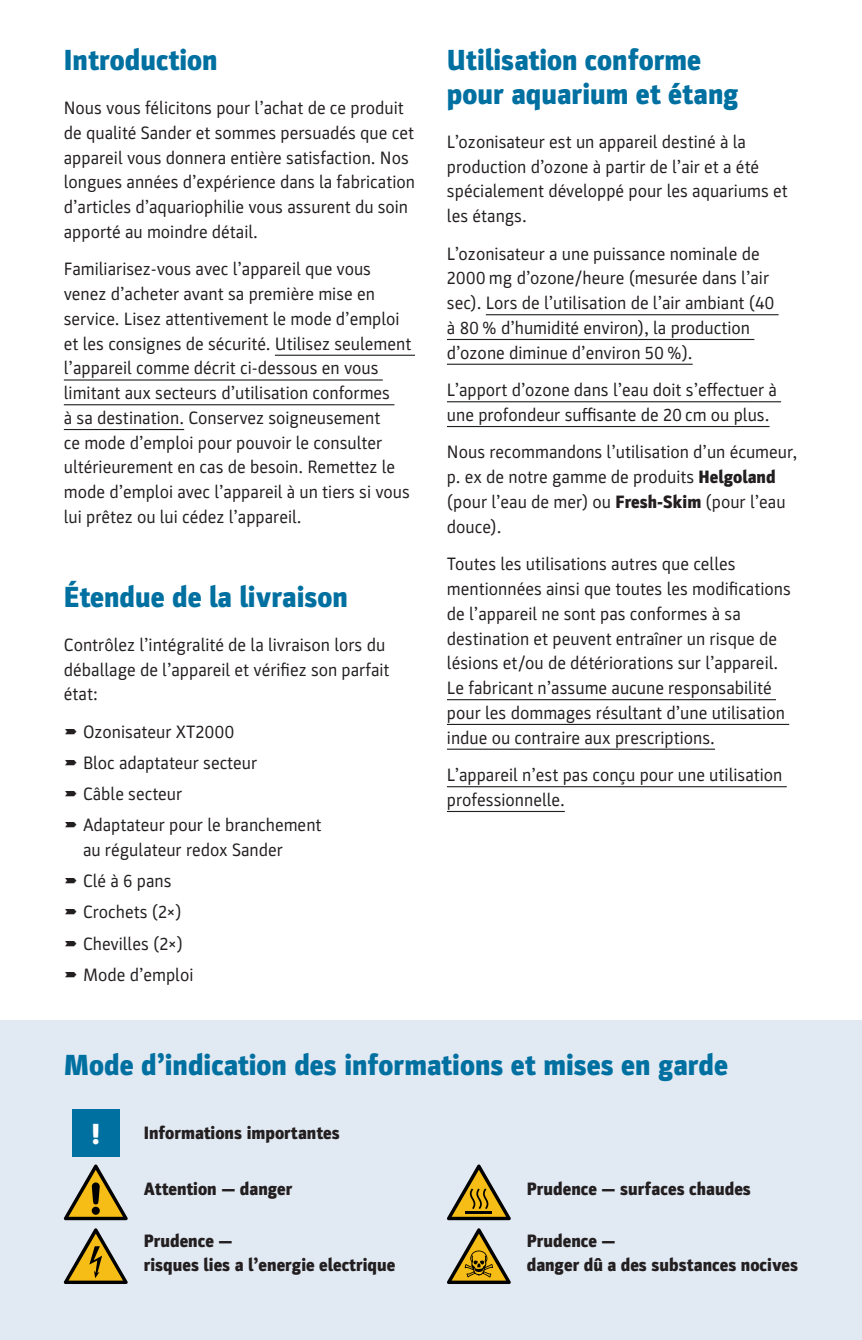
<style>
.page{position:relative;width:862px;height:1340px;background:#fff}
.page>*{position:absolute;margin:0;border:0;box-sizing:border-box;transform-origin:0 0}
.t1{font:900 29.25px/33.8px "Parka";color:#0070a1}
.t2{font:900 29.25px "Parka";color:#fff}
.LI{font:18px/24.8px "Parka";color:#231f20}
.t3{font:900 18px/24.8px "Parka";color:#231f20}
.s1{font-weight:900}
</style>
<div class="page">
<hr style="left:275px;top:355px;width:140px;height:1px;background:#231f20">
<hr style="left:64px;top:379px;width:318px;height:1px;background:#231f20">
<hr style="left:64px;top:404px;width:330px;height:1px;background:#231f20">
<hr style="left:64px;top:429px;width:120px;height:1px;background:#231f20">
<hr style="left:485px;top:314px;width:293px;height:1px;background:#231f20">
<hr style="left:446px;top:339px;width:308px;height:1px;background:#231f20">
<hr style="left:446px;top:364px;width:246px;height:1px;background:#231f20">
<hr style="left:446px;top:401px;width:334px;height:1px;background:#231f20">
<hr style="left:446px;top:426px;width:323px;height:1px;background:#231f20">
<hr style="left:446px;top:699px;width:329px;height:1px;background:#231f20">
<hr style="left:446px;top:724px;width:342px;height:1px;background:#231f20">
<hr style="left:446px;top:748px;width:268px;height:1px;background:#231f20">
<hr style="left:446px;top:786px;width:340px;height:1px;background:#231f20">
<hr style="left:446px;top:811px;width:118px;height:1px;background:#231f20">
<div style="left:0;top:1020px;width:861px;height:319px;background:#e1e9f2"></div>
<svg style="left:64px;top:1228px;width:64px;height:55px"></svg>
<svg style="left:64px;top:1164px;width:64px;height:56px"></svg>
<svg style="left:447px;top:1228px;width:63px;height:55px"></svg>
<svg style="left:447px;top:1164px;width:63px;height:56px"></svg>
<div style="left:72px;top:1108px;width:48px;height:48px;background:#0070a1"></div>
<h1 class="t1" style="left:64px;top:43px;width:155px">Introduction</h1>
<p class="LI" style="left:64px;top:96px;width:352px">Nous vous félicitons pour l’achat de ce produit de qualité Sander et sommes persuadés que cet appareil vous donnera entière satisfaction. Nos longues années d’expérience dans la fabrication d’articles d’aquariophilie vous assurent du soin apporté au moindre détail.</p>
<p class="LI" style="left:64px;top:257px;width:349px">Familiarisez-vous avec l’appareil que vous venez d’acheter avant sa première mise en service. Lisez attentivement le mode d’emploi et les consignes de sécurité. Utilisez seulement l’appareil comme décrit ci-dessous en vous limitant aux secteurs d’utilisation conformes<br>à sa destination. Conservez soigneusement<br>ce mode d’emploi pour pouvoir le consulter ultérieurement en cas de besoin. Remettez le mode d’emploi avec l’appareil à un tiers si vous lui prêtez ou lui cédez l’appareil.</p>
<h1 class="t1" style="left:64px;top:580px;width:285px">Étendue de la livraison</h1>
<p class="LI" style="left:64px;top:632px;width:327px">Contrôlez l’intégralité de la livraison lors du déballage de l’appareil et vérifiez son parfait état:</p>
<p class="LI" style="left:64px;top:719px;width:172px">➡ Ozonisateur XT2000</p>
<p class="LI" style="left:64px;top:750px;width:195px">➡ Bloc adaptateur secteur</p>
<p class="LI" style="left:64px;top:781px;width:120px">➡ Câble secteur</p>
<p class="LI" style="left:83px;top:813px;width:240px;text-indent:-19px">➡ Adaptateur pour le branchement au régulateur redox Sander</p>
<p class="LI" style="left:64px;top:868px;width:109px">➡ Clé à 6 pans</p>
<p class="LI" style="left:64px;top:900px;width:119px">➡ Crochets (2×)</p>
<p class="LI" style="left:64px;top:931px;width:120px">➡ Chevilles (2×)</p>
<p class="LI" style="left:64px;top:962px;width:131px">➡ Mode d’emploi</p>
<h1 class="t1" style="left:446px;top:43px;width:293px">Utilisation conforme pour aquarium et étang</h1>
<p class="LI" style="left:446px;top:129px;width:342px">L’ozonisateur est un appareil destiné à la production d’ozone à partir de l’air et a été spécialement développé pour les aquariums et les étangs.</p>
<p class="LI" style="left:446px;top:241px;width:329px">L’ozonisateur a une puissance nominale de 2000 mg d’ozone/heure (mesurée dans l’air sec). Lors de l’utilisation de l’air ambiant (40 à 80 % d’humidité environ), la production d’ozone diminue d’environ 50 %).</p>
<p class="LI" style="left:446px;top:378px;width:331px">L’apport d’ozone dans l’eau doit s’effectuer à une profondeur suffisante de 20 cm ou plus.</p>
<p class="LI" style="left:446px;top:440px;width:352px">Nous recommandons l’utilisation d’un écumeur, p. ex de notre gamme de produits <span class="s1">Helgoland </span>(pour l’eau de mer) ou <span class="s1">Fresh-Skim</span> (pour l’eau douce).</p>
<p class="LI" style="left:446px;top:552px;width:345px">Toutes les utilisations autres que celles mentionnées ainsi que toutes les modifications de l’appareil ne sont pas conformes à sa destination et peuvent entraîner un risque de lésions et/ou de détériorations sur l’appareil.<br>Le fabricant n’assume aucune responsabilité pour les dommages résultant d’une utilisation indue ou contraire aux prescriptions.</p>
<p class="LI" style="left:446px;top:762px;width:337px">L’appareil n’est pas conçu pour une utilisation professionnelle.</p>
<h1 class="t1" style="left:64px;top:1048px;width:665px">Mode d’indication des informations et mises en garde</h1>
<h1 class="t2" style="left:91px;top:1117px;width:10px">!</h1>
<p class="t3" style="left:144px;top:1120px;width:197px">Informations importantes</p>
<p class="t3" style="left:144px;top:1176px;width:150px">Attention — danger</p>
<p class="t3" style="left:144px;top:1228px;width:253px">Prudence —<br>risques lies a l’energie electrique</p>
<p class="t3" style="left:526px;top:1176px;width:226px">Prudence — surfaces chaudes</p>
<p class="t3" style="left:526px;top:1228px;width:273px">Prudence —<br>danger dû a des substances nocives</p>
</div>
